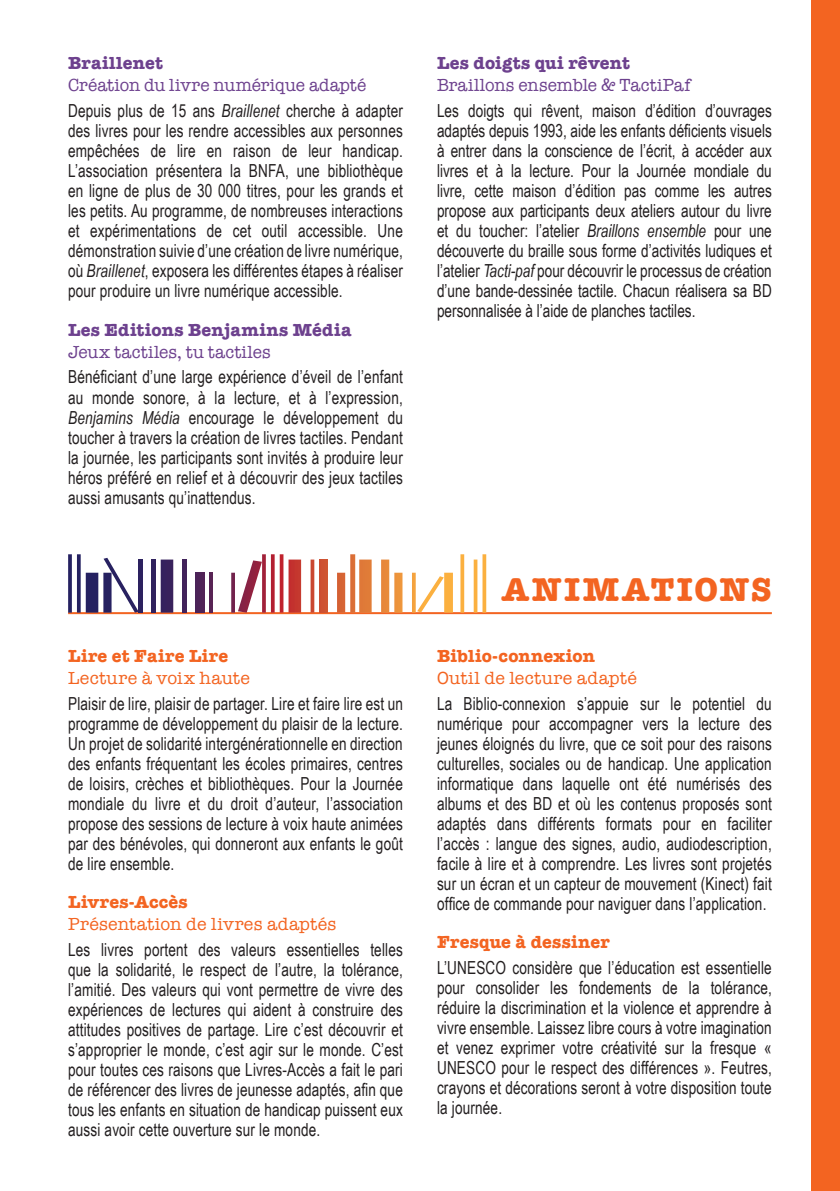
<style>
.page{position:relative;width:840px;height:1191px;background:#fff}
.page>*{position:absolute;margin:0;border:0;box-sizing:border-box;transform-origin:0 0}
.t1{font:700 34px "American Typewriter";letter-spacing:.07em;color:#f36421}
.t2{font:18px/20px "Arial Narrow";letter-spacing:.01em;color:#231f20;text-align:justify;scale:.92 1}
.t3{font:18px "American Typewriter";letter-spacing:.005em;color:#6d418e}
.t4{font:18px "American Typewriter";letter-spacing:.015em;color:#f36421}
.t5{font:700 18px "American Typewriter";letter-spacing:.01em;color:#f36421}
.t6{font:700 18px "American Typewriter";letter-spacing:.01em;color:#6d418e}
.s1{font-style:italic}
</style>
<div class="page">
<div style="left:811px;top:0;width:28px;height:1191px;background:#f36421"></div>
<hr style="left:68px;top:612px;width:703px;height:2px;background:#f36421">
<hr style="left:152px;top:559px;width:3px;height:53px;background:#30225e">
<svg style="left:161px;top:559px;width:12px;height:53px"></svg>
<hr style="left:183px;top:559px;width:3px;height:53px;background:#42235b">
<div style="left:196px;top:572px;width:8px;height:40px;background:#4e2358"></div>
<svg style="left:310px;top:559px;width:4px;height:53px"></svg>
<svg style="left:68px;top:554px;width:71px;height:58px"></svg>
<hr style="left:139px;top:559px;width:3px;height:53px;background:#2c215f">
<hr style="left:209px;top:572px;width:4px;height:40px;background:#572354">
<svg style="left:231px;top:554px;width:70px;height:58px"></svg>
<div style="left:319px;top:559px;width:8px;height:53px;background:#ce5232"></div>
<svg style="left:337px;top:554px;width:34px;height:58px"></svg>
<svg style="left:381px;top:559px;width:21px;height:53px"></svg>
<svg style="left:412px;top:572px;width:40px;height:40px"></svg>
<svg style="left:460px;top:554px;width:4px;height:58px"></svg>
<svg style="left:473px;top:554px;width:13px;height:58px"></svg>
<p class="t6" style="left:68px;top:47px;width:96px">Braillenet</p>
<p class="t3" style="left:68px;top:71px;width:300px">Création du livre numérique adapté</p>
<p class="t2" style="left:68px;top:100px;width:365px">Depuis plus de 15 ans <span class="s1">Braillenet</span> cherche à adapter des livres pour les rendre accessibles aux personnes empêchées de lire en raison de leur handicap.<br>L’association présentera la BNFA, une bibliothèque en ligne de plus de 30 000 titres, pour les grands et les petits. Au programme, de nombreuses interactions et expérimentations de cet outil accessible. Une démonstration suivie d’une création de livre numérique, où <span class="s1">Braillenet</span>, exposera les différentes étapes à réaliser pour produire un livre numérique accessible.</p>
<p class="t6" style="left:68px;top:314px;width:285px">Les Editions Benjamins Média</p>
<p class="t3" style="left:68px;top:338px;width:204px">Jeux tactiles, tu tactiles</p>
<p class="t2" style="left:68px;top:366px;width:365px">Bénéficiant d’une large expérience d’éveil de l’enfant au monde sonore, à la lecture, et à l’expression, <span class="s1">Benjamins Média</span> encourage le développement du toucher à travers la création de livres tactiles. Pendant la journée, les participants sont invités à produire leur héros préféré en relief et à découvrir des jeux tactiles aussi amusants qu’inattendus.</p>
<p class="t5" style="left:68px;top:640px;width:162px">Lire et Faire Lire</p>
<p class="t4" style="left:68px;top:664px;width:183px">Lecture à voix haute</p>
<p class="t2" style="left:68px;top:693px;width:365px">Plaisir de lire, plaisir de partager. Lire et faire lire est un programme de développement du plaisir de la lecture.<br>Un projet de solidarité intergénérationnelle en direction des enfants fréquentant les écoles primaires, centres de loisirs, crèches et bibliothèques. Pour la Journée mondiale du livre et du droit d’auteur, l’association propose des sessions de lecture à voix haute animées par des bénévoles, qui donneront aux enfants le goût de lire ensemble.</p>
<p class="t5" style="left:68px;top:887px;width:121px">Livres-Accès</p>
<p class="t4" style="left:68px;top:910px;width:269px">Présentation de livres adaptés</p>
<p class="t2" style="left:68px;top:939px;width:365px">Les livres portent des valeurs essentielles telles que la solidarité, le respect de l’autre, la tolérance, l’amitié. Des valeurs qui vont permettre de vivre des expériences de lectures qui aident à construire des attitudes positives de partage. Lire c’est découvrir et s’approprier le monde, c’est agir sur le monde. C’est pour toutes ces raisons que Livres-Accès a fait le pari de référencer des livres de jeunesse adaptés, afin que tous les enfants en situation de handicap puissent eux aussi avoir cette ouverture sur le monde.</p>
<p class="t6" style="left:437px;top:47px;width:194px">Les doigts qui rêvent</p>
<p class="t3" style="left:437px;top:71px;width:255px">Braillons ensemble &amp; TactiPaf</p>
<p class="t2" style="left:437px;top:100px;width:365px">Les doigts qui rêvent, maison d’édition d’ouvrages adaptés depuis 1993, aide les enfants déficients visuels à entrer dans la conscience de l’écrit, à accéder aux livres et à la lecture. Pour la Journée mondiale du livre, cette maison d’édition pas comme les autres propose aux participants deux ateliers autour du livre et du toucher: l’atelier <span class="s1">Braillons ensemble</span> pour une découverte du braille sous forme d’activités ludiques et l’atelier <span class="s1">Tacti-paf</span> pour découvrir le processus de création d’une bande-dessinée tactile. Chacun réalisera sa BD personnalisée à l’aide de planches tactiles.</p>
<h1 class="t1" style="left:501px;top:560px;width:271px">ANIMATIONS</h1>
<p class="t5" style="left:437px;top:640px;width:159px">Biblio-connexion</p>
<p class="t4" style="left:437px;top:664px;width:201px">Outil de lecture adapté</p>
<p class="t2" style="left:437px;top:693px;width:365px">La Biblio-connexion s’appuie sur le potentiel du numérique pour accompagner vers la lecture des jeunes éloignés du livre, que ce soit pour des raisons culturelles, sociales ou de handicap. Une application informatique dans laquelle ont été numérisés des albums et des BD et où les contenus proposés sont adaptés dans différents formats pour en faciliter l’accès : langue des signes, audio, audiodescription, facile à lire et à comprendre. Les livres sont projetés sur un écran et un capteur de mouvement (Kinect) fait office de commande pour naviguer dans l’application.</p>
<p class="t5" style="left:437px;top:927px;width:174px">Fresque à dessiner</p>
<p class="t2" style="left:437px;top:957px;width:365px">L’UNESCO considère que l’éducation est essentielle pour consolider les fondements de la tolérance, réduire la discrimination et la violence et apprendre à vivre ensemble. Laissez libre cours à votre imagination et venez exprimer votre créativité sur la fresque « UNESCO pour le respect des différences ». Feutres, crayons et décorations seront à votre disposition toute la journée.</p>
</div>
